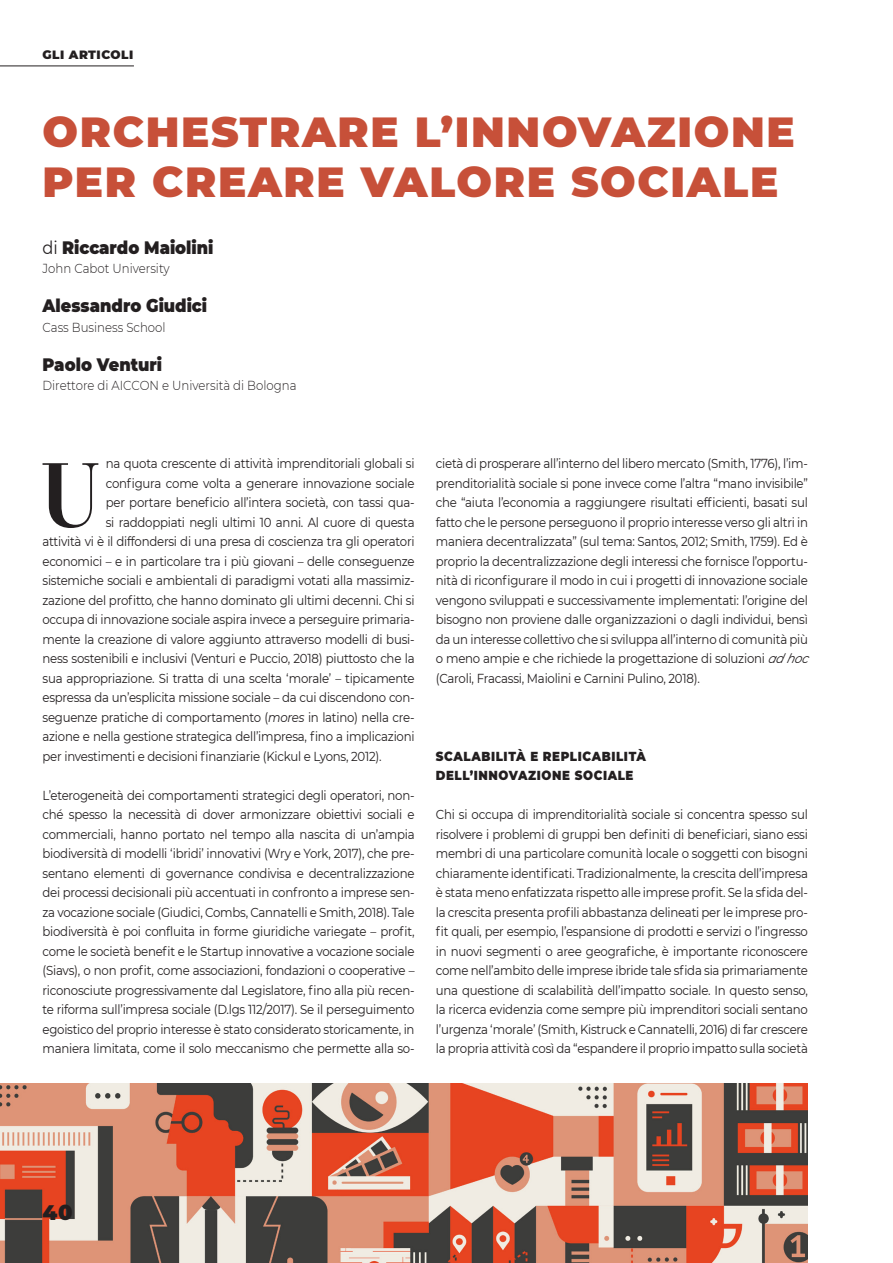
<style>
.page{position:relative;width:893px;height:1263px;background:#fff}
.page>*{position:absolute;margin:0;border:0;box-sizing:border-box;transform-origin:0 0}
.t1{font:700 90px "Bauer Bodoni Std";color:#231f20;scale:.9 1}
.t2{font:900 42px/50.4px "Montserrat";letter-spacing:.04em;color:#c75039}
.t3{font:900 21px "Montserrat";color:#231f20}
.t4{font:900 18px "Montserrat";color:#231f20;scale:.9 1}
.t5{font:13.05px/19.5px "Montserrat";letter-spacing:-.02em;color:#231f20;text-align:justify;scale:.9 1}
.t6{font:300 13.05px "Montserrat";color:#231f20;scale:.9 1}
.t7{font:900 13.05px/19.5px "Montserrat";letter-spacing:.05em;color:#231f20;scale:.9 1}
.t8{font:900 12px "Montserrat";letter-spacing:.04em;color:#231f20}
.s1{font-weight:400}
.s2{font-style:italic}
</style>
<div class="page">
<img style="left:0;top:1083px;width:808px;height:180px">
<hr style="left:0;top:66px;width:134px;height:1px;background:#231f20">
<p class="t8" style="left:43px;top:46px;width:92px">GLI ARTICOLI</p>
<h2 class="t2" style="left:43px;top:104px;width:754px">ORCHESTRARE L’INNOVAZIONE<br>PER CREARE VALORE SOCIALE</h2>
<h3 class="t4" style="left:43px;top:234px;width:191px"><span class="s1">di</span> Riccardo Maiolini</h3>
<p class="t6" style="left:43px;top:260px;width:143px">John Cabot University</p>
<h3 class="t4" style="left:43px;top:292px;width:184px">Alessandro Giudici</h3>
<p class="t6" style="left:43px;top:318px;width:138px">Cass Business School</p>
<h3 class="t4" style="left:43px;top:351px;width:134px">Paolo Venturi</h3>
<p class="t6" style="left:43px;top:377px;width:284px">Direttore di AICCON e Università di Bologna</p>
<h1 class="t1" style="left:41px;top:441px;width:66px">U</h1>
<p class="t5" style="left:106px;top:453px;width:345px">na quota crescente di attività imprenditoriali globali si</p>
<p class="t5" style="left:106px;top:473px;width:345px">configura come volta a generare innovazione sociale</p>
<p class="t5" style="left:106px;top:492px;width:345px">per portare beneficio all’intera società, con tassi qua-</p>
<p class="t5" style="left:106px;top:512px;width:345px">si raddoppiati negli ultimi 10 anni. Al cuore di questa</p>
<p class="t5" style="left:43px;top:531px;width:415px">attività vi è il diffondersi di una presa di coscienza tra gli operatori</p>
<p class="t5" style="left:43px;top:551px;width:415px">economici – e in particolare tra i più giovani – delle conseguenze</p>
<p class="t5" style="left:43px;top:570px;width:415px">sistemiche sociali e ambientali di paradigmi votati alla massimiz-</p>
<p class="t5" style="left:43px;top:590px;width:415px">zazione del profitto, che hanno dominato gli ultimi decenni. Chi si</p>
<p class="t5" style="left:43px;top:609px;width:415px">occupa di innovazione sociale aspira invece a perseguire primaria-</p>
<p class="t5" style="left:43px;top:629px;width:415px">mente la creazione di valore aggiunto attraverso modelli di busi-</p>
<p class="t5" style="left:43px;top:648px;width:415px">ness sostenibili e inclusivi (Venturi e Puccio, 2018) piuttosto che la</p>
<p class="t5" style="left:43px;top:668px;width:415px">sua appropriazione. Si tratta di una scelta ‘morale’ – tipicamente</p>
<p class="t5" style="left:43px;top:687px;width:415px">espressa da un’esplicita missione sociale – da cui discendono con-</p>
<p class="t5" style="left:43px;top:707px;width:415px">seguenze pratiche di comportamento (<span class="s2">mores</span> in latino) nella cre-</p>
<p class="t5" style="left:43px;top:726px;width:415px">azione e nella gestione strategica dell’impresa, fino a implicazioni</p>
<p class="t5" style="left:43px;top:746px;width:378px">per investimenti e decisioni finanziarie (Kickul e Lyons, 2012).</p>
<p class="t5" style="left:43px;top:785px;width:415px">L’eterogeneità dei comportamenti strategici degli operatori, non&shy;ché spesso la necessità di dover armonizzare obiettivi sociali e commerciali, hanno portato nel tempo alla nascita di un’ampia biodiversità di modelli ‘ibridi’ innovativi (Wry e York, 2017), che pre&shy;sentano elementi di governance condivisa e decentralizzazione dei processi decisionali più accentuati in confronto a imprese sen&shy;za vocazione sociale (Giudici, Combs, Cannatelli e Smith, 2018). Tale biodiversità è poi confluita in forme giuridiche variegate – profit, come le società benefit e le Startup innovative a vocazione sociale (Siavs), o non profit, come associazioni, fondazioni o cooperative – riconosciute progressivamente dal Legislatore, fino alla più recen&shy;te riforma sull’impresa sociale (D.lgs 112/2017). Se il perseguimento egoistico del proprio interesse è stato considerato storicamente, in maniera limitata, come il solo meccanismo che permette alla so-</p>
<p class="t5" style="left:436px;top:453px;width:420px;text-align:left">cietà di prosperare all’interno del libero mercato (Smith, 1776), l’im&shy;prenditorialità sociale si pone invece come l’altra “mano invisibile” che “aiuta l’economia a raggiungere risultati efficienti, basati sul fatto che le persone perseguono il proprio interesse verso gli altri in maniera decentralizzata” (sul tema: Santos, 2012; Smith, 1759). Ed è proprio la decentralizzazione degli interessi che fornisce l’opportu&shy;nità di riconfigurare il modo in cui i progetti di innovazione sociale vengono sviluppati e successivamente implementati: l’origine del bisogno non proviene dalle organizzazioni o dagli individui, bensì da un interesse collettivo che si sviluppa all’interno di comunità più o meno ampie e che richiede la progettazione di soluzioni <span class="s2">adhoc </span>(Caroli, Fracassi, Maiolini e Carnini Pulino, 2018).</p>
<p class="t7" style="left:436px;top:745px;width:235px">SCALABILITÀ E REPLICABILITÀ<br>DELL’INNOVAZIONE SOCIALE</p>
<p class="t5" style="left:436px;top:804px;width:415px">Chi si occupa di imprenditorialità sociale si concentra spesso sul risolvere i problemi di gruppi ben definiti di beneficiari, siano essi membri di una particolare comunità locale o soggetti con bisogni chiaramente identificati. Tradizionalmente, la crescita dell’impresa è stata meno enfatizzata rispetto alle imprese profit. Se la sfida del&shy;la crescita presenta profili abbastanza delineati per le imprese pro&shy;fit quali, per esempio, l’espansione di prodotti e servizi o l’ingresso in nuovi segmenti o aree geografiche, è importante riconoscere come nell’ambito delle imprese ibride tale sfida sia primariamente una questione di scalabilità dell’impatto sociale. In questo senso, la ricerca evidenzia come sempre più imprenditori sociali sentano l’urgenza ‘morale’ (Smith, Kistruck e Cannatelli, 2016) di far crescere la propria attività così da “espandere il proprio impatto sulla società</p>
<h3 class="t3" style="left:43px;top:1197px;width:32px">40</h3>
</div>
